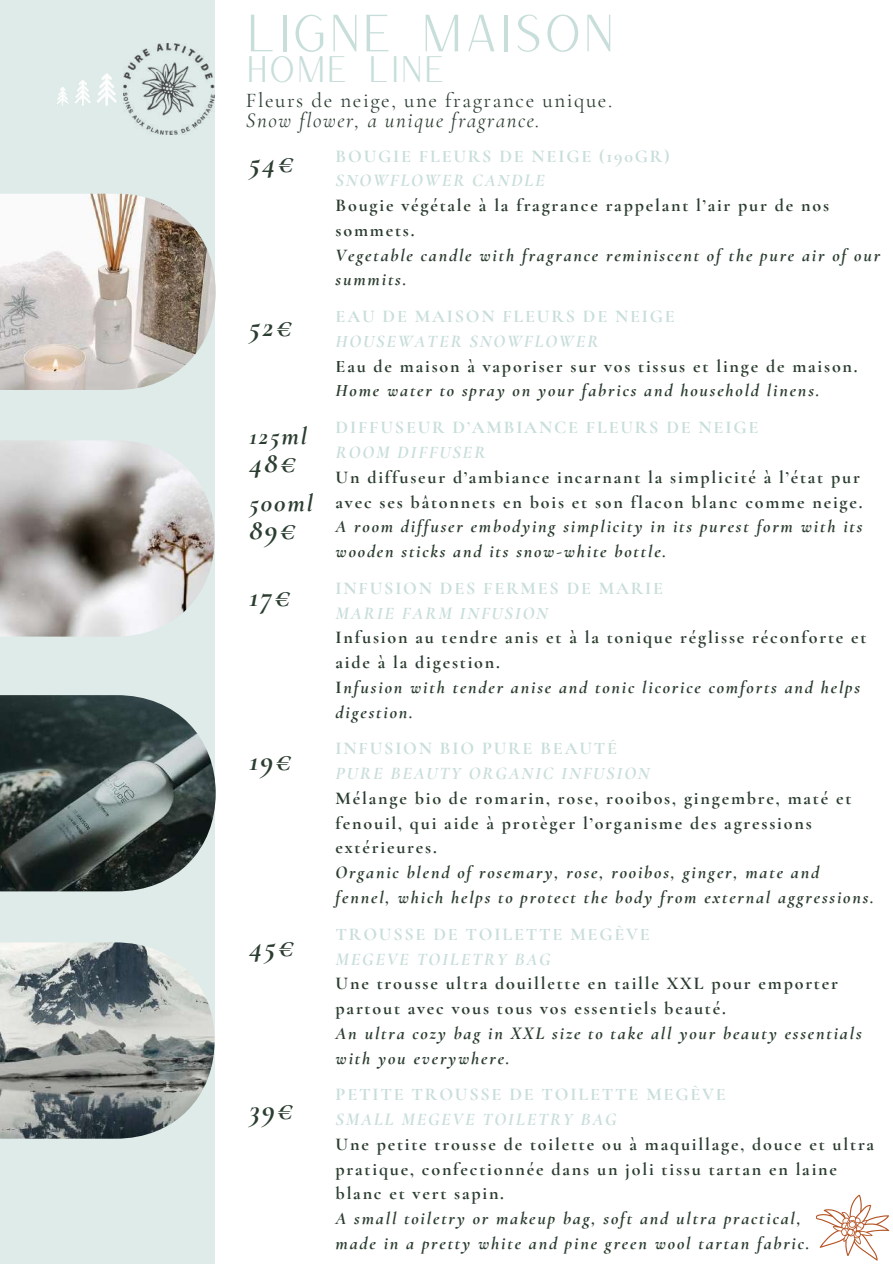
<style>
.page{position:relative;width:893px;height:1264px;background:#fff}
.page>*{position:absolute;margin:0;border:0;box-sizing:border-box;transform-origin:0 0}
.t1{font:51px "Versailles";color:#c8deda}
.t2{font:36px "Versailles";color:#c8deda}
.t3{font:italic 700 30px "Cormorant Garamond";letter-spacing:.075em;color:#2b3d30}
.t4{font:italic 700 25.5px "Cormorant Garamond";letter-spacing:.075em;color:#2b3d30}
.t5{font:21px "Cormorant Garamond";letter-spacing:.075em;color:#2b3d30}
.t6{font:italic 21px "Cormorant Garamond";letter-spacing:.075em;color:#2b3d30}
.t7{font:700 18px/24.8px "Cormorant Garamond";letter-spacing:.1em;color:#2b3d30}
.t8{font:italic 700 18px/24.8px "Cormorant Garamond";letter-spacing:.1em;color:#2b3d30}
.t9{font:700 18px "Cormorant Garamond";letter-spacing:.1em;color:#c8deda}
.t10{font:italic 700 18px "Cormorant Garamond";letter-spacing:.1em;color:#c8deda}
.s1{font-style:italic}
</style>
<div class="page">
<div style="left:0;top:0;width:214px;height:1263px;background:#deebe8"></div>
<img style="left:0;top:695px;width:216px;height:196px">
<img style="left:0;top:194px;width:216px;height:196px">
<img style="left:0;top:440px;width:214px;height:196px">
<img style="left:0;top:942px;width:214px;height:196px">
<img style="left:123px;top:44px;width:91px;height:91px">
<img style="left:57px;top:73px;width:60px;height:33px">
<svg style="left:815px;top:1194px;width:75px;height:67px"></svg>
<h1 class="t1" style="left:246px;top:0;width:371px">LIGNE MAISON</h1>
<h2 class="t2" style="left:246px;top:46px;width:202px">HOME LINE</h2>
<p class="t5" style="left:246px;top:88px;width:368px">Fleurs de neige, une fragrance unique.</p>
<p class="t6" style="left:246px;top:108px;width:295px">Snow flower, a unique fragrance.</p>
<h3 class="t3" style="left:249px;top:144px;width:46px">54€</h3>
<h3 class="t3" style="left:249px;top:308px;width:45px">52€</h3>
<h3 class="t4" style="left:249px;top:420px;width:59px">125ml</h3>
<h3 class="t3" style="left:249px;top:444px;width:48px">48€</h3>
<h3 class="t4" style="left:249px;top:487px;width:65px">500ml</h3>
<h3 class="t3" style="left:249px;top:511px;width:48px">89€</h3>
<h3 class="t3" style="left:249px;top:578px;width:43px">17€</h3>
<h3 class="t3" style="left:249px;top:742px;width:44px">19€</h3>
<h3 class="t3" style="left:249px;top:927px;width:46px">45€</h3>
<h3 class="t3" style="left:249px;top:1091px;width:46px">39€</h3>
<p class="t9" style="left:335px;top:145px;width:335px">BOUGIE FLEURS DE NEIGE (190GR)</p>
<p class="t10" style="left:335px;top:170px;width:210px">SNOWFLOWER CANDLE</p>
<p class="t7" style="left:335px;top:193px;width:495px">Bougie végétale à la fragrance rappelant l’air pur de nos sommets.</p>
<p class="t8" style="left:335px;top:242px;width:546px">Vegetable candle with fragrance reminiscent of the pure air of our summits.</p>
<p class="t9" style="left:335px;top:305px;width:340px">EAU DE MAISON FLEURS DE NEIGE</p>
<p class="t10" style="left:335px;top:330px;width:264px">HOUSEWATER SNOWFLOWER</p>
<p class="t7" style="left:335px;top:353px;width:523px">Eau de maison à vaporiser sur vos tissus et linge de maison.</p>
<p class="t8" style="left:335px;top:378px;width:485px">Home water to spray on your fabrics and household linens.</p>
<p class="t9" style="left:335px;top:416px;width:424px">DIFFUSEUR D’AMBIANCE FLEURS DE NEIGE</p>
<p class="t10" style="left:335px;top:441px;width:151px">ROOM DIFFUSER</p>
<p class="t7" style="left:335px;top:464px;width:528px">Un diffuseur d’ambiance incarnant la simplicité à l’état pur avec ses bâtonnets en bois et son flacon blanc comme neige.</p>
<p class="t8" style="left:335px;top:514px;width:528px">A room diffuser embodying simplicity in its purest form with its wooden sticks and its snow-white bottle.</p>
<p class="t9" style="left:335px;top:577px;width:329px">INFUSION DES FERMES DE MARIE</p>
<p class="t10" style="left:335px;top:602px;width:214px">MARIE FARM INFUSION</p>
<p class="t7" style="left:335px;top:625px;width:532px">Infusion au tendre anis et à la tonique réglisse réconforte et aide à la digestion.<br>I<span class="s1">nfusion with tender anise and tonic licorice comforts and helps digestion.</span></p>
<p class="t9" style="left:335px;top:737px;width:283px">INFUSION BIO PURE BEAUTÉ</p>
<p class="t10" style="left:335px;top:762px;width:315px">PURE BEAUTY ORGANIC INFUSION</p>
<p class="t7" style="left:335px;top:785px;width:517px">Mélange bio de romarin, rose, rooibos, gingembre, maté et fenouil, qui aide à protèger l’organisme des agressions extérieures.</p>
<p class="t8" style="left:335px;top:860px;width:540px">Organic blend of rosemary, rose, rooibos, ginger, mate and fennel, which helps to protect the body from external aggressions.</p>
<p class="t9" style="left:335px;top:923px;width:315px">TROUSSE DE TOILETTE MEGÈVE</p>
<p class="t10" style="left:335px;top:947px;width:216px">MEGEVE TOILETRY BAG</p>
<p class="t7" style="left:335px;top:971px;width:504px">Une trousse ultra douillette en taille XXL pour emporter partout avec vous tous vos essentiels beauté.</p>
<p class="t8" style="left:335px;top:1020px;width:527px">An ultra cozy bag in XXL size to take all your beauty essentials with you everywhere.</p>
<p class="t9" style="left:335px;top:1083px;width:391px">PETITE TROUSSE DE TOILETTE MEGÈVE</p>
<p class="t10" style="left:335px;top:1108px;width:282px">SMALL MEGEVE TOILETRY BAG</p>
<p class="t7" style="left:335px;top:1131px;width:540px">Une petite trousse de toilette ou à maquillage, douce et ultra pratique, confectionnée dans un joli tissu tartan en laine blanc et vert sapin.</p>
<p class="t8" style="left:335px;top:1205px;width:475px">A small toiletry or makeup bag, soft and ultra practical, made in a pretty white and pine green wool tartan fabric.</p>
</div>
